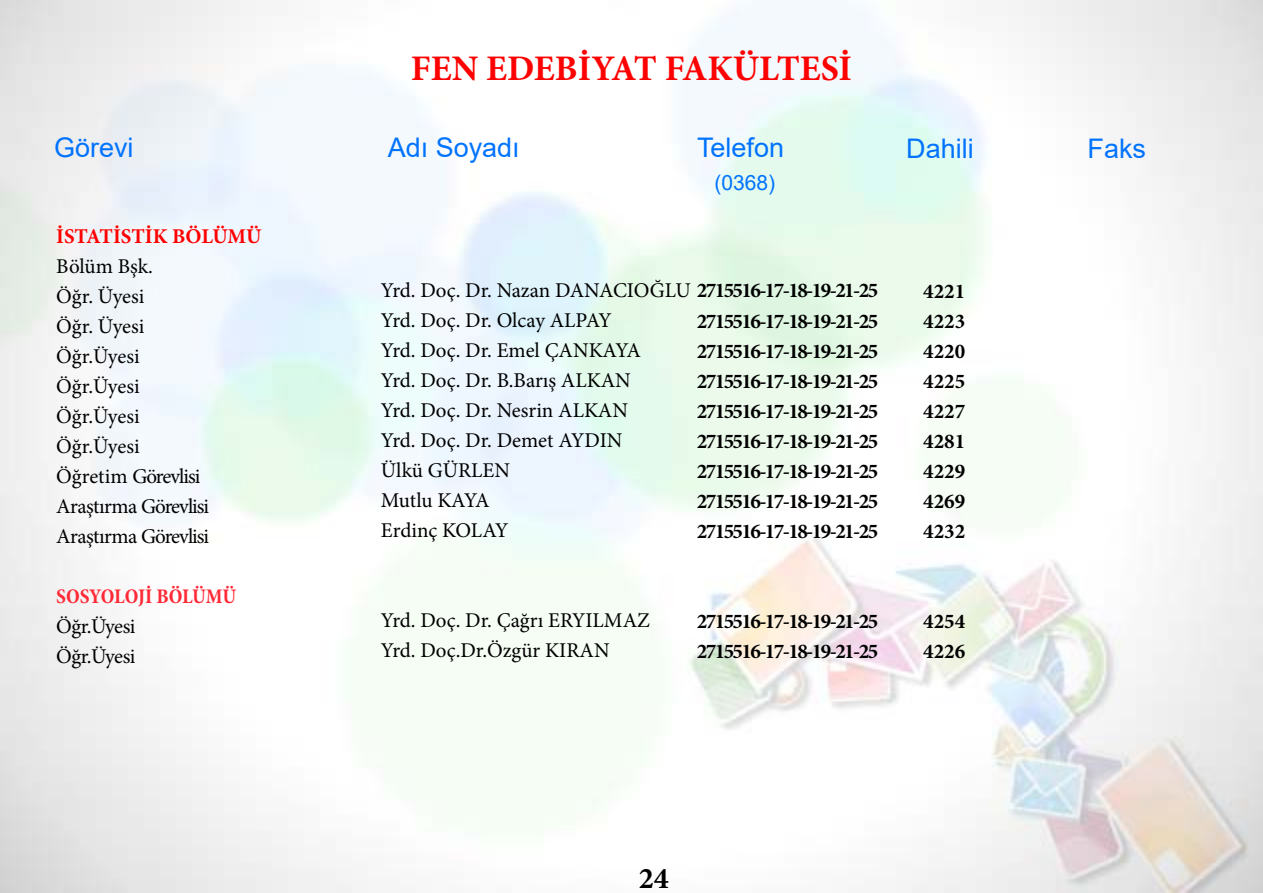
<style>
.page{position:relative;width:1263px;height:893px;background:#fff}
.page>*{position:absolute;margin:0;border:0;box-sizing:border-box;transform-origin:0 0}
.t1{font:700 36px "Minion Pro";color:#f00}
.t2{font:700 30px "Minion Pro";color:#000}
.t3{font:27px "Arial";color:#0073ff}
.t4{font:21px/30px "Minion Pro";letter-spacing:-.005em;color:#000}
.t5{font:700 21px/30px "Minion Pro";letter-spacing:-.075em;color:#000;text-align:justify}
.t6{font:21px/30px "Minion Pro";letter-spacing:-.025em;color:#000}
.t7{font:700 21px "Minion Pro";letter-spacing:-.005em;color:#f00}
.t8{font:700 condensed 21px "Minion Pro";letter-spacing:-.01em;color:#ff2936}
.t9{font:700 21px/30px "Minion Pro";color:#000}
.t10{font:21px "Arial";color:#0073ff}
.s1{font-weight:700}
</style>
<div class="page">
<h1 class="t1" style="left:411px;top:43px;width:443px">FEN EDEBİYAT FAKÜLTESİ</h1>
<p class="t3" style="left:54px;top:129px;width:81px">Görevi</p>
<p class="t3" style="left:388px;top:129px;width:134px">Adı Soyadı</p>
<p class="t3" style="left:697px;top:129px;width:89px">Telefon</p>
<p class="t10" style="left:714px;top:168px;width:62px">(0368)</p>
<p class="t7" style="left:56px;top:222px;width:207px">İSTATİSTİK BÖLÜMÜ</p>
<p class="t4" style="left:56px;top:252px;width:154px">Bölüm Bşk.<br>Öğr. Üyesi<br>Öğr. Üyesi<br>Öğr.Üyesi<br>Öğr.Üyesi<br>Öğr.Üyesi<br>Öğr.Üyesi<br>Öğretim Görevlisi<br>Araştırma Görevlisi<br>Araştırma Görevlisi</p>
<p class="t8" style="left:56px;top:582px;width:182px">SOSYOLOJİ BÖLÜMÜ</p>
<p class="t6" style="left:56px;top:612px;width:81px">Öğr.Üyesi<br>Öğr.Üyesi</p>
<p class="t4" style="left:381px;top:276px;width:499px">Yrd. Doç. Dr. Nazan DANACIOĞLU <span class="s1">2715516-17-18-19-21-25<br></span>Yrd. Doç. Dr. Olcay ALPAY<br>Yrd. Doç. Dr. Emel ÇANKAYA<br>Yrd. Doç. Dr. B.Barış ALKAN<br>Yrd. Doç. Dr. Nesrin ALKAN<br>Yrd. Doç. Dr. Demet AYDIN<br>Ülkü GÜRLEN<br>Mutlu KAYA<br>Erdinç KOLAY</p>
<p class="t5" style="left:697px;top:306px;width:183px">2715516-17-18-19-21-25<br>2715516-17-18-19-21-25<br>2715516-17-18-19-21-25<br>2715516-17-18-19-21-25<br>2715516-17-18-19-21-25<br>2715516-17-18-19-21-25<br>2715516-17-18-19-21-25<br>2715516-17-18-19-21-25</p>
<p class="t4" style="left:381px;top:606px;width:270px">Yrd. Doç. Dr. Çağrı ERYILMAZ<br>Yrd. Doç.Dr.Özgür KIRAN</p>
<p class="t5" style="left:697px;top:606px;width:183px">2715516-17-18-19-21-25<br>2715516-17-18-19-21-25</p>
<p class="t3" style="left:906px;top:130px;width:69px">Dahili</p>
<p class="t3" style="left:1087px;top:130px;width:60px">Faks</p>
<p class="t5" style="left:923px;top:276px;width:43px">4221<br>4223<br>4220<br>4225<br>4227<br>4281<br>4229<br>4269<br>4232</p>
<p class="t9" style="left:923px;top:606px;width:43px">4254<br>4226</p>
<h2 class="t2" style="left:639px;top:857px;width:31px">24</h2>
</div>
